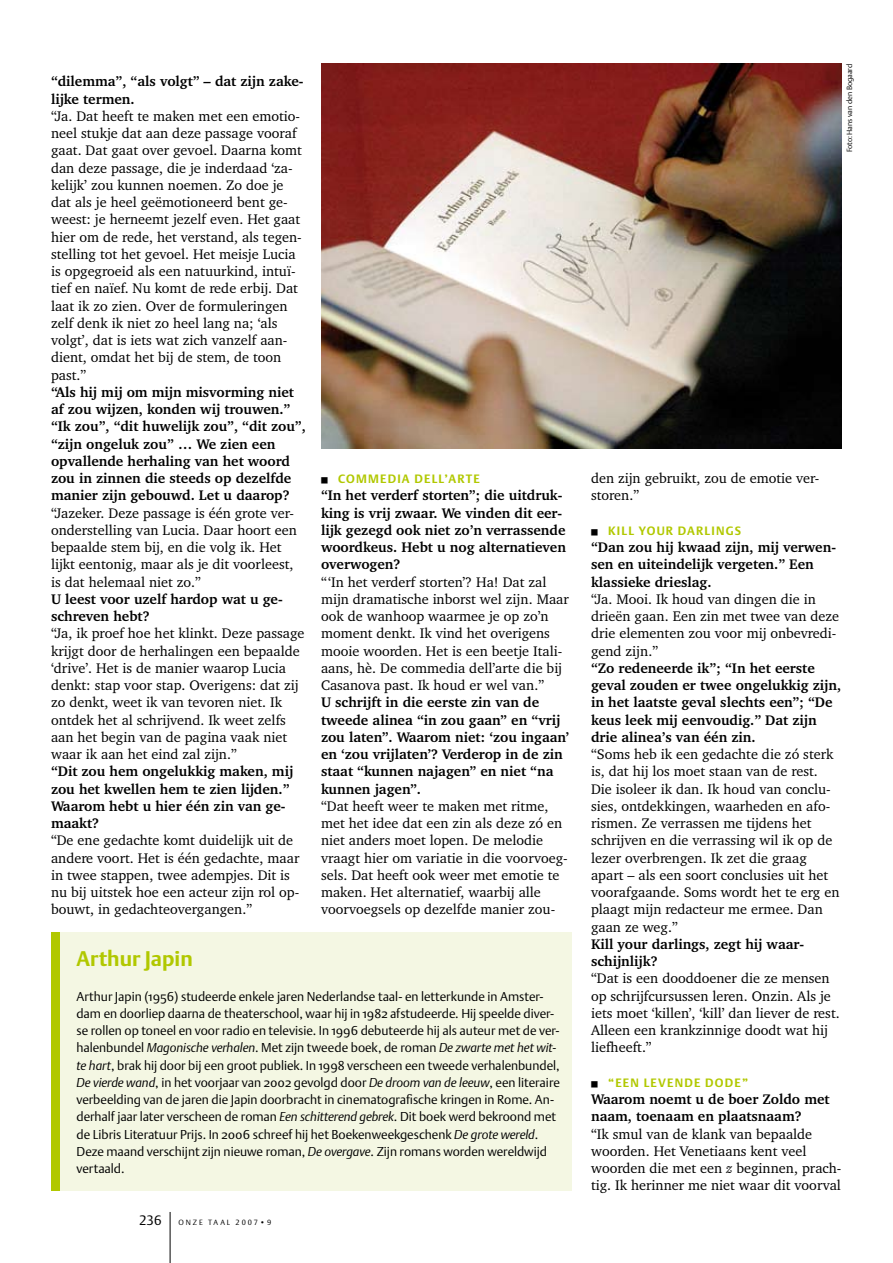
<style>
.page{position:relative;width:893px;height:1263px;background:#fff}
.page>*{position:absolute;margin:0;border:0;box-sizing:border-box;transform-origin:0 0}
.t1{font:700 21px "DTL Argo ST";color:#b1c800}
.t2{font:14.25px/17.2px "Charter IT Cby BT";color:#000}
.t3{font:700 14.25px/17.2px "Charter IT Cby BT";color:#000}
.t4{font:13.5px "DTL Argo T Light";color:#000}
.t5{font:12.75px/17.2px "DTL Argo ST Light";color:#000}
.t6{font:700 12px "DTL Argo T";letter-spacing:.1em;color:#b1c800}
.t7{font:7.5px "DTL Argo ST Light";letter-spacing:-.005em;color:#000}
.t8{font:7.5px "DTL Argo T Light";letter-spacing:.25em;color:#000}
.s1{font-style:italic}
</style>
<div class="page">
<img style="left:321px;top:64px;width:521px;height:385px">
<hr style="left:170px;top:1212px;width:1px;height:51px;background:#000">
<div style="left:51px;top:932px;width:521px;height:258px;background:#f4f7e3"></div>
<div style="left:51px;top:932px;width:9px;height:258px;background:#b1c800"></div>
<p class="t3" style="left:51px;top:72px;width:254px">“dilemma”, “als volgt” <span class="s1">–</span> dat zijn zake&shy;lijke termen.</p>
<p class="t2" style="left:51px;top:107px;width:252px">“Ja. Dat heeft te maken met een emotio&shy;neel stukje dat aan deze passage vooraf gaat. Dat gaat over gevoel. Daarna komt dan deze passage, die je inderdaad ‘za&shy;kelijk’ zou kunnen noemen. Zo doe je dat als je heel geëmotioneerd bent ge&shy;weest: je herneemt jezelf even. Het gaat hier om de rede, het verstand, als tegen&shy;stelling tot het gevoel. Het meisje Lucia is opgegroeid als een natuurkind, intuï&shy;tief en naïef. Nu komt de rede erbij. Dat laat ik zo zien. Over de formuleringen zelf denk ik niet zo heel lang na; ‘als volgt’, dat is iets wat zich vanzelf aan&shy;dient, omdat het bij de stem, de toon past.”</p>
<p class="t3" style="left:51px;top:383px;width:256px">“Als hij mij om mijn misvorming niet af zou wijzen, konden wij trouwen.” “Ik zou”, “dit huwelijk zou”, “dit zou”, “zijn ongeluk zou” … We zien een opvallende herhaling van het woord zou in zinnen die steeds op dezelfde manier zijn gebouwd. Let u daarop?</p>
<p class="t2" style="left:51px;top:504px;width:247px">“Jazeker. Deze passage is één grote ver&shy;onderstelling van Lucia. Daar hoort een bepaalde stem bij, en die volg ik. Het lijkt eentonig, maar als je dit voorleest, is dat helemaal niet zo.”</p>
<p class="t3" style="left:51px;top:590px;width:233px">U leest voor uzelf hardop wat u ge&shy;schreven hebt?</p>
<p class="t2" style="left:51px;top:624px;width:255px">“Ja, ik proef hoe het klinkt. Deze passage krijgt door de herhalingen een bepaalde ‘drive’. Het is de manier waarop Lucia denkt: stap voor stap. Overigens: dat zij zo denkt, weet ik van tevoren niet. Ik ontdek het al schrijvend. Ik weet zelfs aan het begin van de pagina vaak niet waar ik aan het eind zal zijn.”</p>
<p class="t3" style="left:51px;top:762px;width:244px">“Dit zou hem ongelukkig maken, mij zou het kwellen hem te zien lijden.”<br>Waarom hebt u hier één zin van ge&shy;maakt?</p>
<p class="t2" style="left:51px;top:831px;width:250px">“De ene gedachte komt duidelijk uit de andere voort. Het is één gedachte, maar in twee stappen, twee adempjes. Dit is nu bij uitstek hoe een acteur zijn rol op&shy;bouwt, in gedachteovergangen.”</p>
<p class="t6" style="left:338px;top:472px;width:143px">COMMEDIA DELL’ARTE</p>
<p class="t3" style="left:321px;top:486px;width:246px">“In het verderf storten”; die uitdruk&shy;king is vrij zwaar. We vinden dit eer&shy;lijk gezegd ook niet zo’n verrassende woordkeus. Hebt u nog alternatieven overwogen?</p>
<p class="t2" style="left:321px;top:573px;width:249px">“‘In het verderf storten’? Ha! Dat zal mijn dramatische inborst wel zijn. Maar ook de wanhoop waarmee je op zo’n moment denkt. Ik vind het overigens mooie woorden. Het is een beetje Itali&shy;aans, hè. De commedia dell’arte die bij Casanova past. Ik houd er wel van.”</p>
<p class="t3" style="left:321px;top:693px;width:250px">U schrijft in die eerste zin van de tweede alinea “in zou gaan” en “vrij zou laten”. Waarom niet: ‘zou ingaan’ en ‘zou vrijlaten’? Verderop in de zin staat “kunnen najagen” en niet “na kunnen jagen”.</p>
<p class="t2" style="left:321px;top:797px;width:248px">“Dat heeft weer te maken met ritme, met het idee dat een zin als deze zó en niet anders moet lopen. De melodie vraagt hier om variatie in die voorvoeg&shy;sels. Dat heeft ook weer met emotie te maken. Het alternatief, waarbij alle voorvoegsels op dezelfde manier zou-</p>
<h1 class="t1" style="left:77px;top:946px;width:118px">Arthur Japin</h1>
<p class="t5" style="left:77px;top:987px;width:485px">Arthur Japin (1956) studeerde enkele jaren Nederlandse taal- en letterkunde in Amster&shy;dam en doorliep daarna de theaterschool, waar hij in 1982 afstudeerde. Hij speelde diver&shy;se rollen op toneel en voor radio en televisie. In 1996 debuteerde hij als auteur met de ver&shy;halenbundel <span class="s1">Magonische verhalen</span>. Met zijn tweede boek, de roman <span class="s1">De zwarte met het wit&shy;te hart</span>, brak hij door bij een groot publiek. In 1998 verscheen een tweede verhalenbundel, <span class="s1">De vierde wand</span>, in het voorjaar van 2002 gevolgd door <span class="s1">De droom van de leeuw</span>, een literaire verbeelding van de jaren die Japin doorbracht in cinematografische kringen in Rome. An&shy;derhalf jaar later verscheen de roman <span class="s1">Een schitterend gebrek</span>. Dit boek werd bekroond met de Libris Literatuur Prijs. In 2006 schreef hij het Boekenweekgeschenk <span class="s1">De grote wereld</span>.<br>Deze maand verschijnt zijn nieuwe roman, <span class="s1">De overgave</span>. Zijn romans worden wereldwijd vertaald.</p>
<p class="t4" style="left:139px;top:1212px;width:24px">236</p>
<p class="t8" style="left:179px;top:1218px;width:94px">ONZE TAAL 2007•9</p>
<p class="t7" style="left:845px;top:152px;width:90px;rotate:-90deg">Foto: Hans van den Bogaard</p>
<p class="t2" style="left:591px;top:469px;width:230px">den zijn gebruikt, zou de emotie ver&shy;storen.”</p>
<p class="t6" style="left:608px;top:523px;width:127px">KILL YOUR DARLINGS</p>
<p class="t3" style="left:591px;top:538px;width:246px">“Dan zou hij kwaad zijn, mij verwen&shy;sen en uiteindelijk vergeten.” Een klassieke drieslag.</p>
<p class="t2" style="left:591px;top:590px;width:250px">“Ja. Mooi. Ik houd van dingen die in drieën gaan. Een zin met twee van deze drie elementen zou voor mij onbevredi&shy;gend zijn.”</p>
<p class="t3" style="left:591px;top:659px;width:252px">“Zo redeneerde ik”; “In het eerste geval zouden er twee ongelukkig zijn, in het laatste geval slechts een”; “De keus leek mij eenvoudig.” Dat zijn drie alinea’s van één zin.</p>
<p class="t2" style="left:591px;top:745px;width:250px">“Soms heb ik een gedachte die zó sterk is, dat hij los moet staan van de rest.<br>Die isoleer ik dan. Ik houd van conclu&shy;sies, ontdekkingen, waarheden en afo&shy;rismen. Ze verrassen me tijdens het schrijven en die verrassing wil ik op de lezer overbrengen. Ik zet die graag apart – als een soort conclusies uit het voorafgaande. Soms wordt het te erg en plaagt mijn redacteur me ermee. Dan gaan ze weg.”</p>
<p class="t3" style="left:591px;top:935px;width:215px">Kill your darlings, zegt hij waar&shy;schijnlijk?</p>
<p class="t2" style="left:591px;top:969px;width:250px">“Dat is een dooddoener die ze mensen op schrijfcursussen leren. Onzin. Als je iets moet ‘killen’, ‘kill’ dan liever de rest.<br>Alleen een krankzinnige doodt wat hij liefheeft.”</p>
<p class="t6" style="left:608px;top:1075px;width:142px">“EEN LEVENDE DODE”</p>
<p class="t3" style="left:591px;top:1090px;width:240px">Waarom noemt u de boer Zoldo met naam, toenaam en plaatsnaam?</p>
<p class="t2" style="left:591px;top:1125px;width:252px">“Ik smul van de klank van bepaalde woorden. Het Venetiaans kent veel woorden die met een <span class="s1">z</span> beginnen, prach&shy;tig. Ik herinner me niet waar dit voorval</p>
</div>
